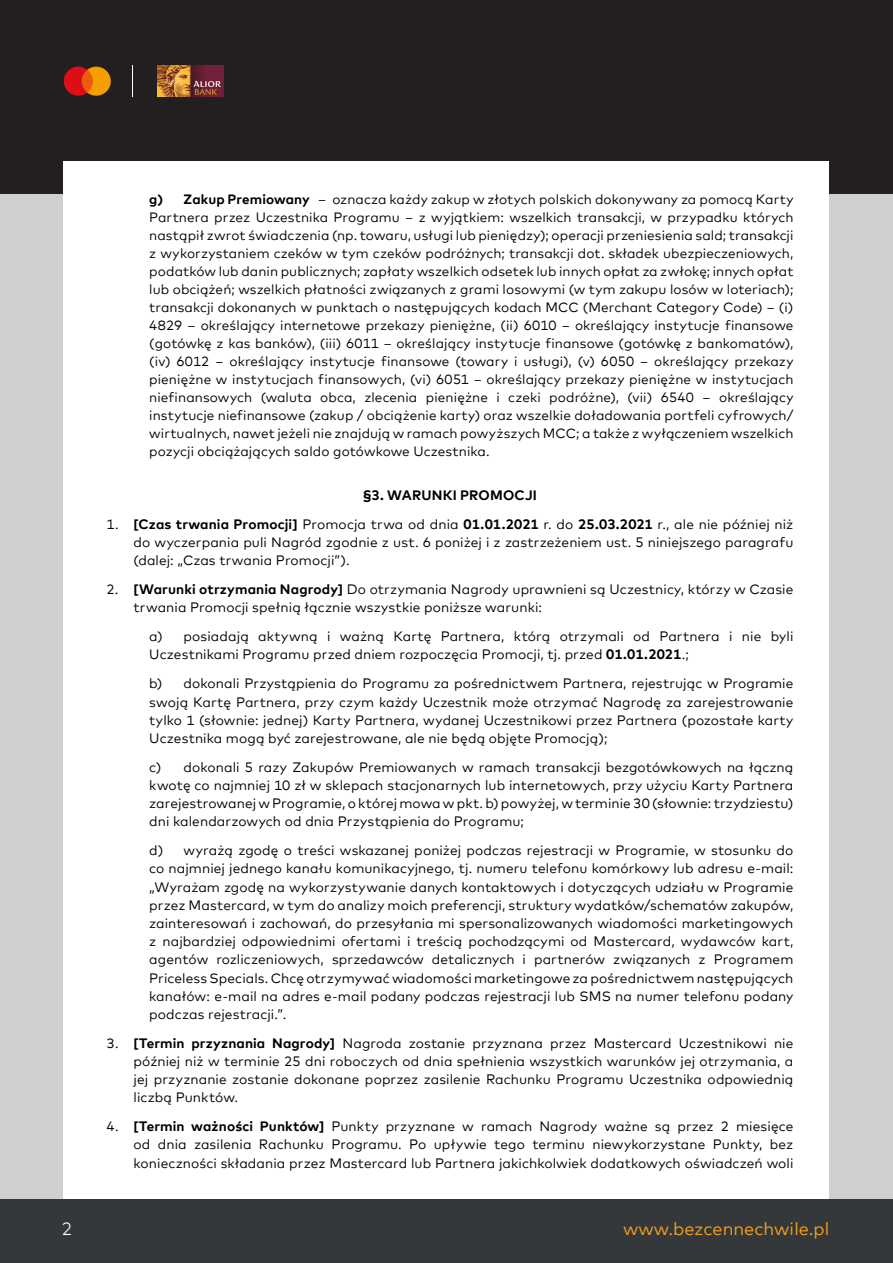
<style>
.page{position:relative;width:893px;height:1263px;background:#fff}
.page>*{position:absolute;margin:0;border:0;box-sizing:border-box;transform-origin:0 0}
.t1{font:18px "Mark Offc For MC";color:#f89e1e}
.t2{font:300 18px "Mark Offc For MC";color:#fff}
.PUNKTY{font:13.65px/18.1px "Mark Offc For MC";letter-spacing:.01em;color:#000;text-align:justify}
.PUNKTY-2{font:700 13.65px "Mark Offc For MC";letter-spacing:.015em;color:#000}
.t3{font:13.5px/18px "Mark Offc For MC";letter-spacing:.005em;color:#000;text-align:justify}
.s1{font-weight:700}
</style>
<div class="page">
<div style="left:0;top:162px;width:893px;height:1037px;background:#cecfce"></div>
<div style="left:0;top:0;width:893px;height:193px;background:#231f20"></div>
<div style="left:64px;top:162px;width:765px;height:1037px;background:#fff"></div>
<div style="left:0;top:1199px;width:893px;height:64px;background:#34383b"></div>
<svg style="left:64px;top:67px;width:47px;height:29px"></svg>
<img style="left:158px;top:66px;width:65px;height:31px">
<hr style="left:132px;top:66px;width:1px;height:31px;background:#fff">
<p class="t3" style="left:149px;top:189px;width:646px"><span class="s1">g) Zakup Premiowany</span> – oznacza każdy zakup w złotych polskich dokonywany za pomocą Karty Partnera przez Uczestnika Programu – z wyjątkiem: wszelkich transakcji, w przypadku których nastąpił zwrot świadczenia (np. towaru, usługi lub pieniędzy); operacji przeniesienia sald; transakcji z wykorzystaniem czeków w tym czeków podróżnych; transakcji dot. składek ubezpieczeniowych, podatków lub danin publicznych; zapłaty wszelkich odsetek lub innych opłat za zwłokę; innych opłat lub obciążeń; wszelkich płatności związanych z grami losowymi (w tym zakupu losów w loteriach); transakcji dokonanych w punktach o następujących kodach MCC (Merchant Category Code) – (i)<br>4829 – określający internetowe przekazy pieniężne, (ii) 6010 – określający instytucje finansowe (gotówkę z kas banków), (iii) 6011 – określający instytucje finansowe (gotówkę z bankomatów), (iv) 6012 – określający instytucje finansowe (towary i usługi), (v) 6050 – określający przekazy pieniężne w instytucjach finansowych, (vi) 6051 – określający przekazy pieniężne w instytucjach niefinansowych (waluta obca, zlecenia pieniężne i czeki podróżne), (vii) 6540 – określający instytucje niefinansowe (zakup / obciążenie karty) oraz wszelkie doładowania portfeli cyfrowych/ wirtualnych, nawet jeżeli nie znajdują w ramach powyższych MCC; a także z wyłączeniem wszelkich pozycji obciążających saldo gotówkowe Uczestnika.</p>
<p class="PUNKTY-2" style="left:363px;top:485px;width:176px">§3. WARUNKI PROMOCJI</p>
<p class="PUNKTY" style="left:134px;top:514px;width:661px;text-indent:-27px">1. <span class="s1">[Czas trwania Promocji]</span> Promocja trwa od dnia <span class="s1">01.01.2021</span> r. do <span class="s1">25.03.2021</span> r., ale nie później niż do wyczerpania puli Nagród zgodnie z ust. 6 poniżej i z zastrzeżeniem ust. 5 niniejszego paragrafu (dalej: „Czas trwania Promocji”).</p>
<p class="PUNKTY" style="left:134px;top:579px;width:661px;text-indent:-27px">2. <span class="s1">[Warunki otrzymania Nagrody]</span> Do otrzymania Nagrody uprawnieni są Uczestnicy, którzy w Czasie trwania Promocji spełnią łącznie wszystkie poniższe warunki:</p>
<p class="PUNKTY" style="left:149px;top:626px;width:646px">a) posiadają aktywną i ważną Kartę Partnera, którą otrzymali od Partnera i nie byli<br>Uczestnikami Programu przed dniem rozpoczęcia Promocji, tj. przed <span class="s1">01.01.2021</span>.;</p>
<p class="PUNKTY" style="left:149px;top:673px;width:646px">b) dokonali Przystąpienia do Programu za pośrednictwem Partnera, rejestrując w Programie swoją Kartę Partnera, przy czym każdy Uczestnik może otrzymać Nagrodę za zarejestrowanie tylko 1 (słownie: jednej) Karty Partnera, wydanej Uczestnikowi przez Partnera (pozostałe karty Uczestnika mogą być zarejestrowane, ale nie będą objęte Promocją);</p>
<p class="PUNKTY" style="left:149px;top:757px;width:646px">c) dokonali 5 razy Zakupów Premiowanych w ramach transakcji bezgotówkowych na łączną kwotę co najmniej 10 zł w sklepach stacjonarnych lub internetowych, przy użyciu Karty Partnera zarejestrowanej w Programie, o której mowa w pkt. b) powyżej, w terminie 30 (słownie: trzydziestu) dni kalendarzowych od dnia Przystąpienia do Programu;</p>
<p class="PUNKTY" style="left:149px;top:840px;width:646px">d) wyrażą zgodę o treści wskazanej poniżej podczas rejestracji w Programie, w stosunku do co najmniej jednego kanału komunikacyjnego, tj. numeru telefonu komórkowy lub adresu e-mail: „Wyrażam zgodę na wykorzystywanie danych kontaktowych i dotyczących udziału w Programie przez Mastercard, w tym do analizy moich preferencji, struktury wydatków/schematów zakupów, zainteresowań i zachowań, do przesyłania mi spersonalizowanych wiadomości marketingowych z najbardziej odpowiednimi ofertami i treścią pochodzącymi od Mastercard, wydawców kart, agentów rozliczeniowych, sprzedawców detalicznych i partnerów związanych z Programem Priceless Specials. Chcę otrzymywać wiadomości marketingowe za pośrednictwem następujących kanałów: e-mail na adres e-mail podany podczas rejestracji lub SMS na numer telefonu podany podczas rejestracji.”.</p>
<p class="PUNKTY" style="left:134px;top:1033px;width:661px;text-indent:-27px">3. <span class="s1">[Termin przyznania Nagrody]</span> Nagroda zostanie przyznana przez Mastercard Uczestnikowi nie później niż w terminie 25 dni roboczych od dnia spełnienia wszystkich warunków jej otrzymania, a jej przyznanie zostanie dokonane poprzez zasilenie Rachunku Programu Uczestnika odpowiednią liczbą Punktów.</p>
<p class="PUNKTY" style="left:134px;top:1116px;width:661px;text-indent:-27px">4. <span class="s1">[Termin ważności Punktów]</span> Punkty przyznane w ramach Nagrody ważne są przez 2 miesięce od dnia zasilenia Rachunku Programu. Po upływie tego terminu niewykorzystane Punkty, bez konieczności składania przez Mastercard lub Partnera jakichkolwiek dodatkowych oświadczeń woli</p>
<h1 class="t2" style="left:62px;top:1215px;width:12px">2</h1>
<h1 class="t1" style="left:623px;top:1215px;width:208px">www.bezcennechwile.pl</h1>
</div>
